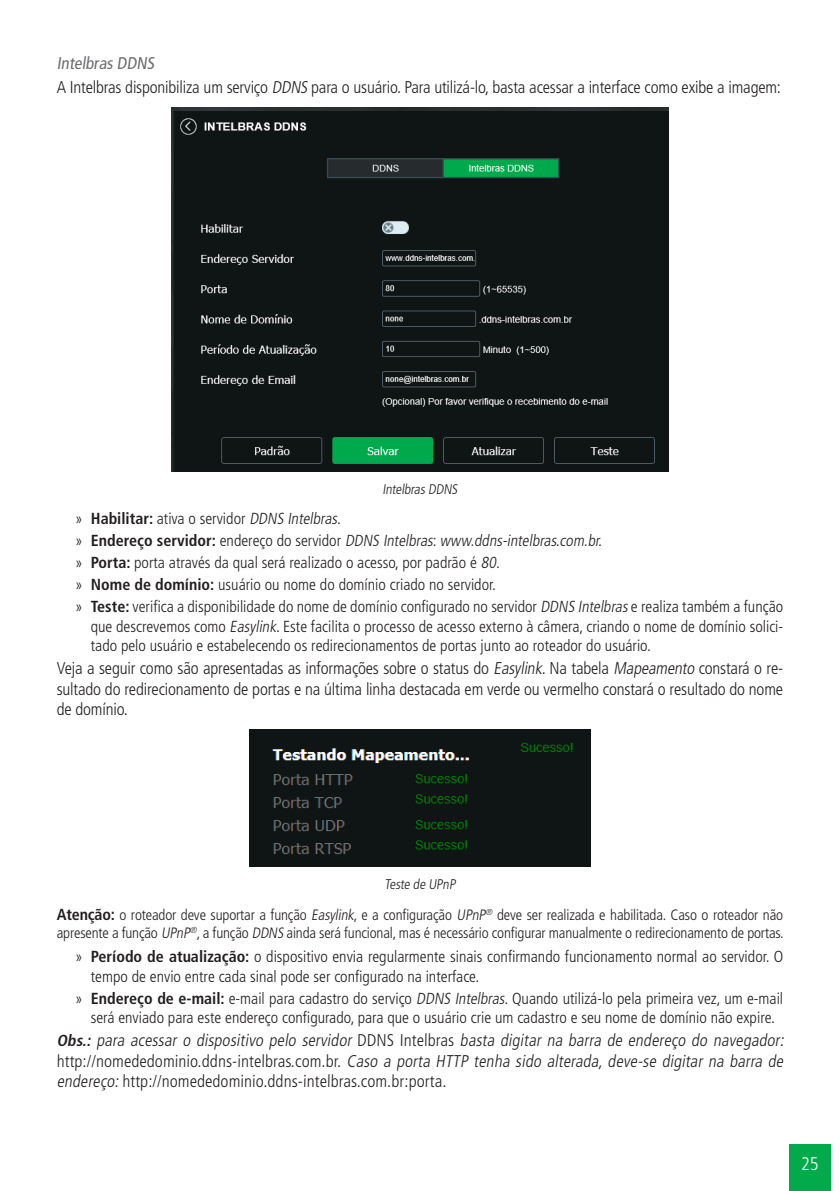
<style>
.page{position:relative;width:840px;height:1191px;background:#fff}
.page>*{position:absolute;margin:0;border:0;box-sizing:border-box;transform-origin:0 0}
.t1{font:300 condensed 18.2px "Frutiger LT Std";color:#fff}
._0__Corpo_de_texto{font:300 condensed 17px/20.4px "Frutiger LT Std";letter-spacing:-.01em;color:#231f20;text-align:justify}
._0__Corpo_de_texto-2{font:italic 300 condensed 17px/20.4px "Frutiger LT Std";color:#231f20;text-align:justify}
._4__Titulo_4{font:condensed 17px "Frutiger LT Std";color:#6c6d70}
.t2{font:300 condensed 16px/19.2px "Frutiger LT Std";color:#231f20;text-align:justify}
.t3{font:italic 300 condensed 16px "Frutiger LT Std";color:#231f20}
._0__Corpo_de_texto-3{font:300 condensed 15px/18px "Frutiger LT Std";letter-spacing:-.01em;color:#231f20}
._7__Legenda{font:300 condensed 14px "Frutiger LT Std";color:#231f20}
.s1{font-style:italic}
.s2{font-weight:700}
.s3{font-style:normal}
.s4{font-weight:700;font-style:normal}
.s5{font-weight:700;font-size:16px}
</style>
<div class="page">
<div style="left:788px;top:1144px;width:42px;height:47px;background:#03aa4b"></div>
<img style="left:171px;top:107px;width:497px;height:364px">
<img style="left:249px;top:729px;width:341px;height:137px">
<p class="_4__Titulo_4" style="left:57px;top:54px;width:102px">Intelbras DDNS</p>
<p class="_0__Corpo_de_texto" style="left:57px;top:77px;width:725px">A Intelbras disponibiliza um serviço <span class="s1">DDNS</span> para o usuário. Para utilizá-lo, basta acessar a interface como exibe a imagem:</p>
<p class="_7__Legenda" style="left:382px;top:481px;width:79px">Intelbras DDNS</p>
<p class="t2" style="left:75px;top:509px;width:267px">» <span class="s2">Habilitar:</span> ativa o servidor <span class="s1">DDNS Intelbras</span>.</p>
<p class="t3" style="left:75px;top:532px;width:531px"><span class="s3">»</span> <span class="s4">E n d e reço se rvi d o r :</span> <span class="s3">e n d e reço d o se rvi d o r</span> DDNS Intelbras<span class="s3">:</span> www.ddns-intelbras.com.br.</p>
<p class="t2" style="left:75px;top:553px;width:426px">» <span class="s2">Porta:</span> porta através da qual será realizado o acesso, por padrão é <span class="s1">80</span>.</p>
<p class="t2" style="left:75px;top:575px;width:422px">» <span class="s2">Nome de domínio:</span> usuário ou nome do domínio criado no servidor.</p>
<p class="t2" style="left:91px;top:597px;width:693px;text-indent:-16px">» <span class="s2">Teste:</span> verifica a disponibilidade do nome de domínio configurado no servidor <span class="s1">DDNSIntelbras</span> e realiza também a função que descrevemos como <span class="s1">Easylink</span>. Este facilita o processo de acesso externo à câmera, criando o nome de domínio solici&shy;tado pelo usuário e estabelecendo os redirecionamentos de portas junto ao roteador do usuário.</p>
<p class="_0__Corpo_de_texto" style="left:57px;top:658px;width:727px">Veja a seguir como são apresentadas as informações sobre o status do <span class="s1">Easylink</span>. Na tabela <span class="s1">Mapeamento</span> constará o re&shy;sultado do redirecionamento de portas e na última linha destacada em verde ou vermelho constará o resultado do nome de domínio.</p>
<p class="_7__Legenda" style="left:384px;top:876px;width:75px">Teste de UPnP</p>
<p class="_0__Corpo_de_texto-3" style="left:57px;top:905px;width:728px"><span class="s5">Atenção:</span> o roteador deve suportar a função <span class="s1">Easylink</span>, e a configuração <span class="s1">UPnP</span><sup>®</sup> deve ser realizada e habilitada. Caso o roteador não apresente a função <span class="s1">UPnP</span><sup>®</sup>, a função <span class="s1">DDNS</span> ainda será funcional, mas é necessário configurar manualmente o redirecionamento de portas.</p>
<p class="t2" style="left:91px;top:947px;width:693px;text-indent:-16px">» <span class="s2">Período de atualização:</span> o dispositivo envia regularmente sinais confirmando funcionamento normal ao servidor. O tempo de envio entre cada sinal pode ser configurado na interface.</p>
<p class="t2" style="left:75px;top:988px;width:709px;text-align:center">» <span class="s2">Endereço de e-mail:</span> e-mail para cadastro do serviço <span class="s1">DDNS Intelbras</span>. Quando utilizá-lo pela primeira vez, um e-mail será enviado para este endereço configurado, para que o usuário crie um cadastro e seu nome de domínio não expire.</p>
<p class="_0__Corpo_de_texto-2" style="left:57px;top:1030px;width:731px"><span class="s5">Obs.:</span> para acessar o dispositivo pelo servidor <span class="s3">D D N S I n t e l b ra s</span> basta digitar na barra de endereço do navegador: <span class="s3">h ttp : //n o m e d e d o m i n i o. d d n s - i n te l b ra s. co m . b r.</span> Caso a porta HTTP tenha sido alterada, deve-se digitar na barra de endereço:<span class="s3">http://nomededominio.ddns-intelbras.com.br:porta.</span></p>
<p class="t1" style="left:800px;top:1153px;width:19px">25</p>
</div>
